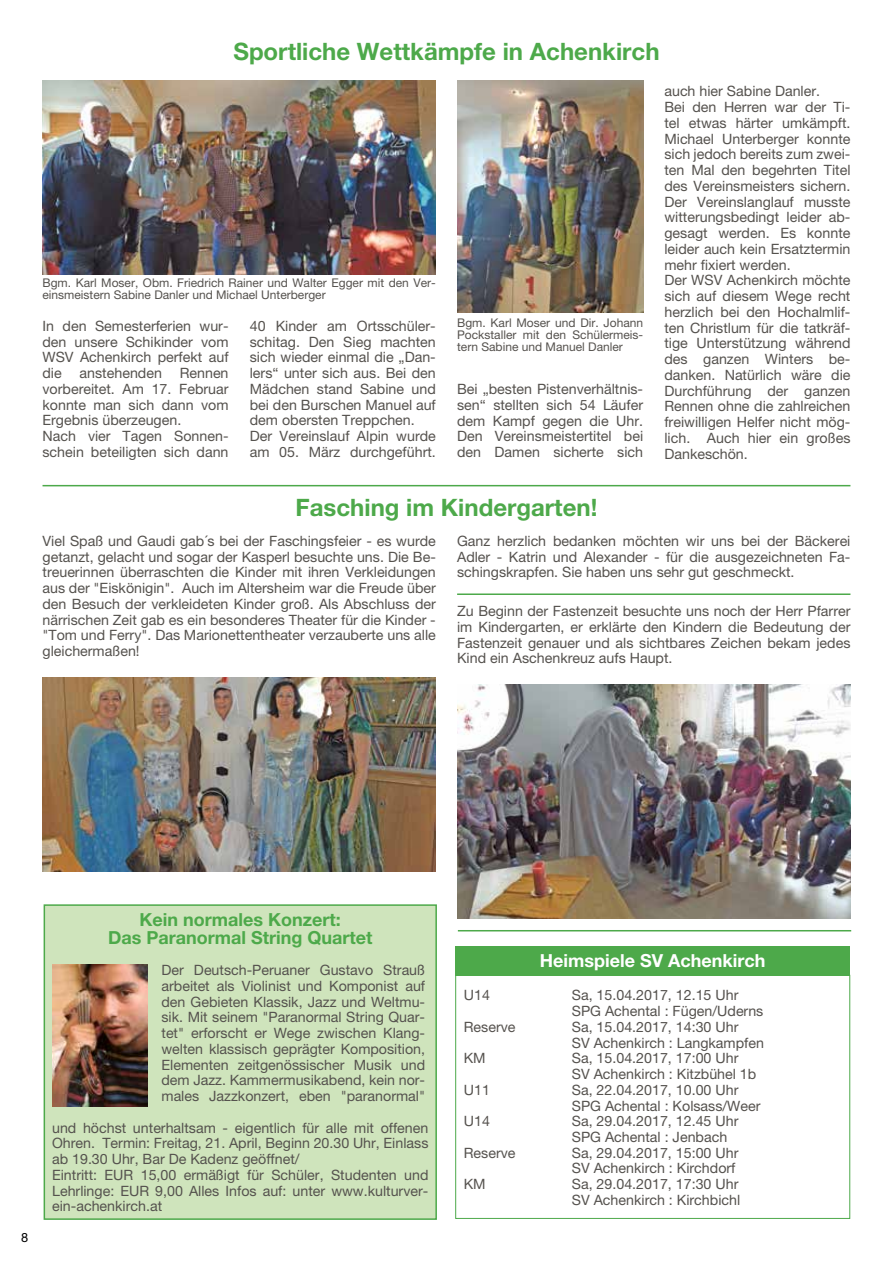
<style>
.page{position:relative;width:893px;height:1263px;background:#fff}
.page>*{position:absolute;margin:0;border:0;box-sizing:border-box;transform-origin:0 0}
.t1{font:700 24px "Helvetica Neue LT Pro";color:#4da94a}
.t2{font:700 18px/18px "Helvetica Neue LT Pro";color:#4da94a;text-align:center}
.t3{font:700 18px "Helvetica Neue LT Pro";color:#fff}
.t4{font:14.25px/15.8px "Helvetica Neue LT Pro";color:#55524e}
.t5{font:12.75px "Helvetica Neue LT Pro";color:#000}
.t6{font:12px/12px "Helvetica Neue LT Pro";color:#55524e;text-align:justify}
</style>
<div class="page">
<img style="left:457px;top:81px;width:186px;height:232px">
<img style="left:43px;top:81px;width:393px;height:194px">
<img style="left:43px;top:677px;width:393px;height:194px">
<img style="left:457px;top:685px;width:393px;height:233px">
<hr style="left:43px;top:485px;width:807px;height:1px;background:#4da94a">
<hr style="left:457px;top:593px;width:393px;height:2px;background:#4da94a">
<div style="left:44px;top:904px;width:393px;height:316px;background:#cfe4bc;border:2px solid #4da94a"></div>
<img style="left:52px;top:965px;width:95px;height:141px">
<div style="left:455px;top:975px;width:395px;height:244px;border:1px solid #4da94a"></div>
<div style="left:455px;top:946px;width:395px;height:30px;background:#4da94a"></div>
<hr style="left:458px;top:930px;width:393px;height:1px;background:#4da94a">
<h1 class="t1" style="left:233px;top:36px;width:428px">Sportliche Wettkämpfe in Achenkirch</h1>
<p class="t6" style="left:43px;top:277px;width:395px">Bgm. Karl Moser, Obm. Friedrich Rainer und Walter Egger mit den Ver&shy;einsmeistern Sabine Danler und Michael Unterberger</p>
<p class="t4" style="left:43px;top:318px;width:188px">In den Semesterferien wur&shy;den unsere Schikinder vom<br>WSV Achenkirch perfekt auf die anstehenden Rennen vorbereitet. Am 17. Februar konnte man sich dann vom<br>Ergebnis überzeugen.<br>Nach vier Tagen Sonnen&shy;schein beteiligten sich dann</p>
<p class="t4" style="left:250px;top:318px;width:188px">40 Kinder am Ortsschüler&shy;schitag. Den Sieg machten sich wieder einmal die „Dan&shy;lers“ unter sich aus. Bei den<br>Mädchen stand Sabine und bei den Burschen Manuel auf dem obersten Treppchen.<br>Der Vereinslauf Alpin wurde am 05. März durchgeführt.</p>
<p class="t6" style="left:457px;top:317px;width:188px">Bgm. Karl Moser und Dir. Johann Pockstaller mit den Schülermeis&shy;tern Sabine und Manuel Danler</p>
<p class="t4" style="left:457px;top:381px;width:188px;text-align:justify">Bei „besten Pistenverhältnis&shy;sen“ stellten sich 54 Läufer dem Kampf gegen die Uhr.<br>Den Vereinsmeistertitel bei den Damen sicherte sich</p>
<h1 class="t1" style="left:296px;top:492px;width:303px">Fasching im Kindergarten!</h1>
<p class="t4" style="left:664px;top:83px;width:188px">auch hier Sabine Danler.<br>Bei den Herren war der Ti&shy;tel etwas härter umkämpft.<br>Michael Unterberger konnte sich jedoch bereits zum zwei&shy;ten Mal den begehrten Titel des Vereinsmeisters sichern.<br>Der Vereinslanglauf musste witterungsbedingt leider ab&shy;gesagt werden. Es konnte leider auch kein Ersatztermin mehr fixiert werden.<br>Der WSV Achenkirch möchte sich auf diesem Wege recht herzlich bei den Hochalmlif&shy;ten Christlum für die tatkräf&shy;tige Unterstützung während des ganzen Winters be&shy;danken. Natürlich wäre die<br>Durchführung der ganzen<br>Rennen ohne die zahlreichen freiwilligen Helfer nicht mög&shy;lich. Auch hier ein großes<br>Dankeschön.</p>
<p class="t4" style="left:43px;top:533px;width:395px;text-align:justify">Viel Spaß und Gaudi gab´s bei der Faschingsfeier - es wurde getanzt, gelacht und sogar der Kasperl besuchte uns. Die Be&shy;treuerinnen überraschten die Kinder mit ihren Verkleidungen aus der "Eiskönigin". Auch im Altersheim war die Freude über den Besuch der verkleideten Kinder groß. Als Abschluss der närrischen Zeit gab es ein besonderes Theater für die Kinder - "Tom und Ferry". Das Marionettentheater verzauberte uns alle gleichermaßen!</p>
<p class="t4" style="left:457px;top:533px;width:395px;text-align:justify">Ganz herzlich bedanken möchten wir uns bei der Bäckerei Adler - Katrin und Alexander - für die ausgezeichneten Fa&shy;schingskrapfen. Sie haben uns sehr gut geschmeckt.</p>
<p class="t4" style="left:457px;top:603px;width:395px;text-align:justify">Zu Beginn der Fastenzeit besuchte uns noch der Herr Pfarrer im Kindergarten, er erklärte den Kindern die Bedeutung der Fastenzeit genauer und als sichtbares Zeichen bekam jedes Kind ein Aschenkreuz aufs Haupt.</p>
<p class="t5" style="left:21px;top:1229px;width:9px">8</p>
<p class="t2" style="left:108px;top:910px;width:266px">Kein normales Konzert:<br>Das Paranormal String Quartet</p>
<p class="t4" style="left:162px;top:962px;width:265px;text-align:justify">Der Deutsch-Peruaner Gustavo Strauß arbeitet als Violinist und Komponist auf den Gebieten Klassik, Jazz und Weltmu&shy;sik. Mit seinem "Paranormal String Quar&shy;tet" erforscht er Wege zwischen Klang&shy;welten klassisch geprägter Komposition, Elementen zeitgenössischer Musik und dem Jazz. Kammermusikabend, kein nor&shy;males Jazzkonzert, eben "paranormal"</p>
<p class="t4" style="left:52px;top:1119px;width:378px">und höchst unterhaltsam - eigentlich für alle mit offenen Ohren. Termin: Freitag, 21. April, Beginn 20.30 Uhr, Einlass ab 19.30 Uhr, Bar De Kadenz geöffnet/<br>Eintritt: EUR 15,00 ermäßigt für Schüler, Studenten und Lehrlinge: EUR 9,00 Alles Infos auf: unter www.kulturver&shy;ein-achenkirch.at</p>
<p class="t3" style="left:540px;top:950px;width:227px">Heimspiele SV Achenkirch</p>
<p class="t4" style="left:464px;top:987px;width:28px">U14</p>
<p class="t4" style="left:572px;top:987px;width:193px">Sa, 15.04.2017, 12.15 Uhr<br>SPG Achental : Fügen/Uderns</p>
<p class="t4" style="left:464px;top:1018px;width:53px">Reserve</p>
<p class="t4" style="left:572px;top:1018px;width:194px">Sa, 15.04.2017, 14:30 Uhr<br>SV Achenkirch : Langkampfen</p>
<p class="t4" style="left:464px;top:1050px;width:23px">KM</p>
<p class="t4" style="left:572px;top:1050px;width:186px">Sa, 15.04.2017, 17:00 Uhr<br>SV Achenkirch : Kitzbühel 1b</p>
<p class="t4" style="left:464px;top:1081px;width:28px">U11</p>
<p class="t4" style="left:572px;top:1081px;width:190px">Sa, 22.04.2017, 10.00 Uhr<br>SPG Achental : Kolsass/Weer</p>
<p class="t4" style="left:464px;top:1113px;width:28px">U14</p>
<p class="t4" style="left:572px;top:1113px;width:168px">Sa, 29.04.2017, 12.45 Uhr<br>SPG Achental : Jenbach</p>
<p class="t4" style="left:464px;top:1144px;width:53px">Reserve</p>
<p class="t4" style="left:572px;top:1144px;width:168px">Sa, 29.04.2017, 15:00 Uhr<br>SV Achenkirch : Kirchdorf</p>
<p class="t4" style="left:464px;top:1176px;width:23px">KM</p>
<p class="t4" style="left:572px;top:1176px;width:170px">Sa, 29.04.2017, 17:30 Uhr<br>SV Achenkirch : Kirchbichl</p>
</div>
